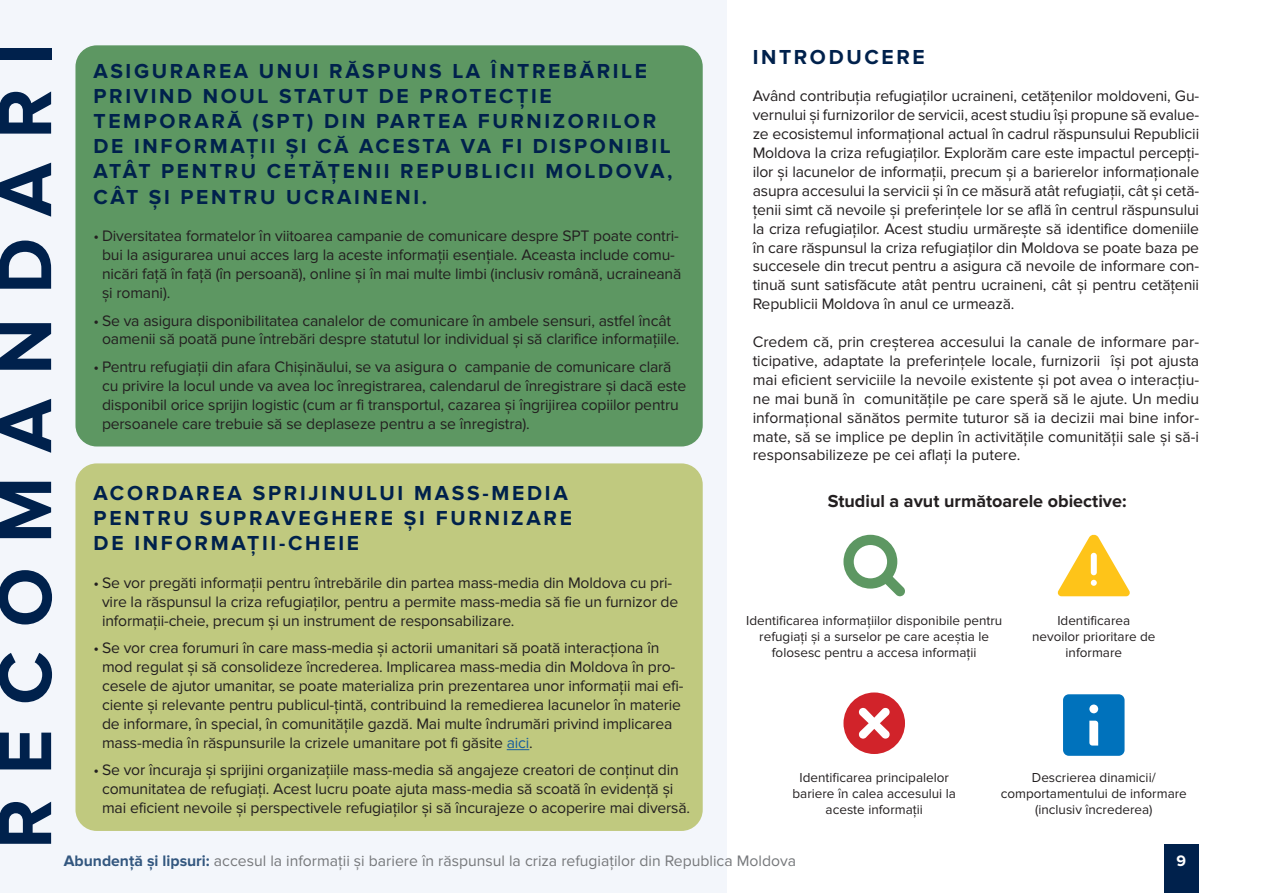
<style>
.page{position:relative;width:1263px;height:893px;background:#fff}
.page>*{position:absolute;margin:0;border:0;box-sizing:border-box;transform-origin:0 0}
.Normal_ROM{font:700 78px "Proxima Nova";letter-spacing:.31em;color:#00214c}
.Title_ROM{font:700 21px/25.2px "Proxima Nova";letter-spacing:.125em;color:#00214c}
.figure_title{font:700 18px "Proxima Nova";color:#231f20}
.Normal_ROM-2{font:15.75px/18.9px "Proxima Nova";letter-spacing:-.01em;color:#231f20}
.t1{font:15.75px "Proxima Nova";color:#76787b}
.t2{font:700 15.75px "Proxima Nova";color:#fff}
.figure_text{font:13.5px/16.2px "Proxima Nova";color:#231f20;text-align:center}
.s1{color:#175d9e}
.s2{font-weight:700;color:#33577f}
</style>
<div class="page">
<div style="left:0;top:0;width:726px;height:893px;background:#f3f6fb"></div>
<div style="left:75px;top:45px;width:628px;height:401px;background:#5d9762;border-radius:21px"></div>
<div style="left:75px;top:463px;width:628px;height:368px;background:#c0c97f;border-radius:21px"></div>
<svg style="left:507px;top:749px;width:22px;height:1px"></svg>
<svg style="left:843px;top:535px;width:62px;height:61px"></svg>
<svg style="left:1057px;top:534px;width:73px;height:62px"></svg>
<svg style="left:843px;top:692px;width:62px;height:62px"></svg>
<svg style="left:1063px;top:694px;width:61px;height:62px;background:#167ec1"></svg>
<div style="left:1164px;top:844px;width:34px;height:49px;background:#00214c"></div>
<p class="Normal_ROM" style="left:-20px;top:849px;width:807px;rotate:-90deg">RECOMANDĂRI</p>
<p class="Title_ROM" style="left:94px;top:58px;width:580px">ASIGURAREA UNUI RĂSPUNS LA ÎNTREBĂRILE PRIVIND NOUL STATUT DE PROTECȚIE TEMPORARĂ (SPT) DIN PARTEA FURNIZORILOR DE INFORMAȚII ȘI CĂ ACESTA VA FI DISPONIBIL ATÂT PENTRU CETĂȚENII REPUBLICII MOLDOVA, CÂT ȘI PENTRU UCRAINENI.</p>
<p class="Normal_ROM-2" style="left:102px;top:227px;width:581px;text-indent:-9px">• Diversitatea formatelor în viitoarea campanie de comunicare despre SPT poate contri&shy;bui la asigurarea unui acces larg la aceste informații esențiale. Aceasta include comu&shy;nicări față în față (în persoană), online și în mai multe limbi (inclusiv română, ucraineană și romani).</p>
<p class="Normal_ROM-2" style="left:94px;top:311px;width:587px;text-align:center">• Se va asigura disponibilitatea canalelor de comunicare în ambele sensuri, astfel încât oamenii să poată pune întrebări despre statutul lor individual și să clarifice informațiile.</p>
<p class="Normal_ROM-2" style="left:102px;top:357px;width:586px;text-indent:-9px">• Pentru refugiații din afara Chișinăului, se va asigura o campanie de comunicare clară cu privire la locul unde va avea loc înregistrarea, calendarul de înregistrare și dacă este disponibil orice sprijin logistic (cum ar fi transportul, cazarea și îngrijirea copiilor pentru persoanele care trebuie să se deplaseze pentru a se înregistra).</p>
<p class="Title_ROM" style="left:94px;top:480px;width:480px">ACORDAREA SPRIJINULUI MASS-MEDIA<br>PENTRU SUPRAVEGHERE ȘI FURNIZARE<br>DE INFORMAȚII-CHEIE</p>
<p class="Normal_ROM-2" style="left:102px;top:573px;width:578px;text-indent:-9px">• Se vor pregăti informații pentru întrebările din partea mass-media din Moldova cu pri&shy;vire la răspunsul la criza refugiaților, pentru a permite mass-media să fie un furnizor de informații-cheie, precum și un instrument de responsabilizare.</p>
<p class="Normal_ROM-2" style="left:102px;top:639px;width:583px;text-indent:-9px">• Se vor crea forumuri în care mass-media și actorii umanitari să poată interacționa în mod regulat și să consolideze încrederea. Implicarea mass-media din Moldova în pro&shy;cesele de ajutor umanitar, se poate materializa prin prezentarea unor informații mai efi&shy;ciente și relevante pentru publicul-țintă, contribuind la remedierea lacunelor în materie de informare, în special, în comunitățile gazdă. Mai multe îndrumări privind implicarea mass-media în răspunsurile la crizele umanitare pot fi găsite <span class="s1">aici</span>.</p>
<p class="Normal_ROM-2" style="left:102px;top:760px;width:590px;text-indent:-9px">• Se vor încuraja și sprijini organizațiile mass-media să angajeze creatori de conținut din comunitatea de refugiați. Acest lucru poate ajuta mass-media să scoată în evidență și mai eficient nevoile și perspectivele refugiaților și să încurajeze o acoperire mai diversă.</p>
<p class="Title_ROM" style="left:753px;top:44px;width:173px">INTRODUCERE</p>
<p class="Normal_ROM-2" style="left:753px;top:87px;width:448px;text-align:justify">Având contribuția refugiaților ucraineni, cetățenilor moldoveni, Gu&shy;vernului și furnizorilor de servicii, acest studiu își propune să evalue&shy;ze ecosistemul informațional actual în cadrul răspunsului Republicii Moldova la criza refugiaților. Explorăm care este impactul percepți&shy;ilor și lacunelor de informații, precum și a barierelor informaționale asupra accesului la servicii și în ce măsură atât refugiații, cât și cetă&shy;țenii simt că nevoile și preferințele lor se află în centrul răspunsului la criza refugiaților. Acest studiu urmărește să identifice domeniile în care răspunsul la criza refugiaților din Moldova se poate baza pe succesele din trecut pentru a asigura că nevoile de informare con&shy;tinuă sunt satisfăcute atât pentru ucraineni, cât și pentru cetățenii Republicii Moldova în anul ce urmează.</p>
<p class="Normal_ROM-2" style="left:753px;top:333px;width:448px;text-align:justify">Credem că, prin creșterea accesului la canale de informare par&shy;ticipative, adaptate la preferințele locale, furnizorii își pot ajusta mai eficient serviciile la nevoile existente și pot avea o interacțiu&shy;ne mai bună în comunitățile pe care speră să le ajute. Un mediu informațional sănătos permite tuturor să ia decizii mai bine infor&shy;mate, să se implice pe deplin în activitățile comunității sale și să-i responsabilizeze pe cei aflați la putere.</p>
<p class="figure_title" style="left:828px;top:491px;width:300px">Studiul a avut următoarele obiective:</p>
<p class="figure_text" style="left:746px;top:612px;width:258px">Identificarea informațiilor disponibile pentru refugiați și a surselor pe care aceștia le folosesc pentru a accesa informații</p>
<p class="figure_text" style="left:1032px;top:612px;width:125px">Identificarea nevoilor prioritare de informare</p>
<p class="figure_text" style="left:792px;top:769px;width:165px">Identificarea principalelor bariere în calea accesului la aceste informații</p>
<p class="figure_text" style="left:1001px;top:769px;width:188px">Descrierea dinamicii/ comportamentului de informare (inclusiv încrederea)</p>
<p class="t1" style="left:64px;top:851px;width:734px"><span class="s2">Abundență și lipsuri:</span> accesul la informații și bariere în răspunsul la criza refugiaților din Republica Moldova</p>
<p class="t2" style="left:1176px;top:851px;width:11px">9</p>
</div>
